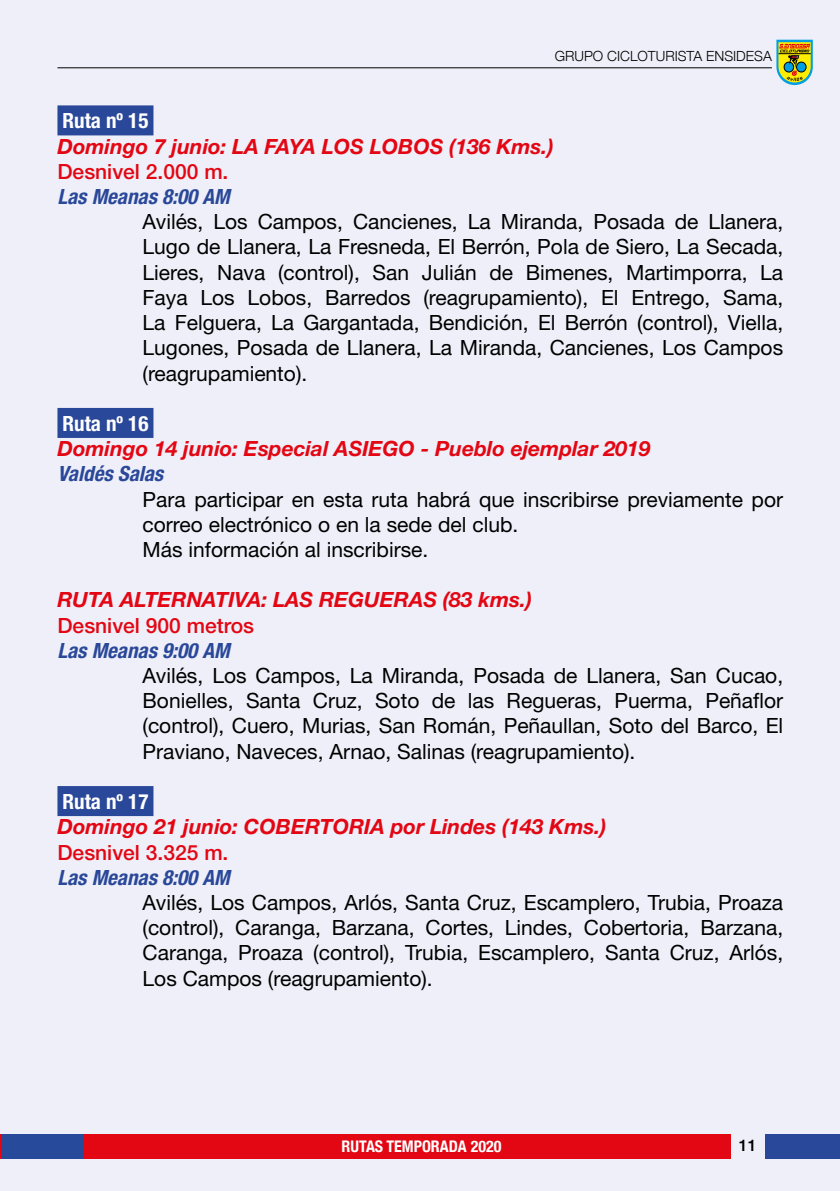
<style>
.page{position:relative;width:840px;height:1191px;background:#fff}
.page>*{position:absolute;margin:0;border:0;box-sizing:border-box;transform-origin:0 0}
.t1{font:21px/25.2px "Helvetica Neue LT Std";color:#000;text-align:justify}
.t2{font:italic 700 21px "Helvetica Neue LT Std";color:#e30613}
.t3{font:italic 700 condensed 21px "Helvetica Neue LT Std";color:#2a4899}
.t4{font:500 21px "Helvetica Neue LT Std";color:#e30613}
.t5{font:700 condensed 21px "Helvetica Neue LT Std";color:#fff}
.t6{font:700 condensed 16px "Helvetica Neue";color:#fff}
.t7{font:500 16px "Helvetica Neue";color:#000}
.t8{font:300 14px "Helvetica Neue";color:#000}
</style>
<div class="page">
<div style="left:0;top:0;width:839px;height:1191px;background:#eeeff8"></div>
<div style="left:57px;top:105px;width:96px;height:30px;background:#2a4899"></div>
<div style="left:57px;top:408px;width:96px;height:30px;background:#2a4899"></div>
<div style="left:57px;top:786px;width:96px;height:30px;background:#2a4899"></div>
<hr style="left:57px;top:67px;width:714px;height:1px;background:#000">
<div style="left:0;top:1134px;width:730px;height:25px;background:#e30613"></div>
<div style="left:1px;top:1134px;width:82px;height:25px;background:#284a9a"></div>
<div style="left:764px;top:1134px;width:75px;height:25px;background:#2a4899"></div>
<svg style="left:776px;top:40px;width:36px;height:45px;background:#9aa950"></svg>
<p class="t8" style="left:554px;top:48px;width:218px">GRUPO CICLOTURISTA ENSIDESA</p>
<p class="t5" style="left:62px;top:108px;width:87px">Ruta nº 15</p>
<p class="t2" style="left:57px;top:133px;width:497px">Domingo 7 junio: LA FAYA LOS LOBOS (136 Kms.)</p>
<p class="t4" style="left:57px;top:159px;width:172px">Desnivel 2.000 m.</p>
<p class="t3" style="left:57px;top:184px;width:174px">Las Meanas 8:00 AM</p>
<p class="t1" style="left:142px;top:209px;width:641px">Avilés, Los Campos, Cancienes, La Miranda, Posada de Llanera, Lugo de Llanera, La Fresneda, El Berrón, Pola de Siero, La Secada, Lieres, Nava (control), San Julián de Bimenes, Martimporra, La Faya Los Lobos, Barredos (reagrupamiento), El Entrego, Sama, La Felguera, La Gargantada, Bendición, El Berrón (control), Viella, Lugones, Posada de Llanera, La Miranda, Cancienes, Los Campos (reagrupamiento).</p>
<p class="t5" style="left:62px;top:411px;width:87px">Ruta nº 16</p>
<p class="t2" style="left:57px;top:436px;width:594px">Domingo 14 junio: Especial ASIEGO - Pueblo ejemplar 2019</p>
<p class="t3" style="left:57px;top:461px;width:107px">Valdés Salas</p>
<p class="t1" style="left:142px;top:486px;width:641px;text-align:left">Para participar en esta ruta habrá que inscribirse previamente por correo electrónico o en la sede del club.<br>Más información al inscribirse.</p>
<p class="t2" style="left:57px;top:587px;width:476px">RUTA ALTERNATIVA: LAS REGUERAS (83 kms.)</p>
<p class="t4" style="left:57px;top:612px;width:198px">Desnivel 900 metros</p>
<p class="t3" style="left:57px;top:637px;width:174px">Las Meanas 9:00 AM</p>
<p class="t1" style="left:142px;top:662px;width:641px">Avilés, Los Campos, La Miranda, Posada de Llanera, San Cucao, Bonielles, Santa Cruz, Soto de las Regueras, Puerma, Peñaflor (control), Cuero, Murias, San Román, Peñaullan, Soto del Barco, El Praviano, Naveces, Arnao, Salinas (reagrupamiento).</p>
<p class="t5" style="left:62px;top:789px;width:87px">Ruta nº 17</p>
<p class="t2" style="left:57px;top:814px;width:550px">Domingo 21 junio: COBERTORIA por Lindes (143 Kms.)</p>
<p class="t4" style="left:57px;top:839px;width:172px">Desnivel 3.325 m.</p>
<p class="t3" style="left:57px;top:864px;width:174px">Las Meanas 8:00 AM</p>
<p class="t1" style="left:142px;top:889px;width:641px">Avilés, Los Campos, Arlós, Santa Cruz, Escamplero, Trubia, Proaza (control), Caranga, Barzana, Cortes, Lindes, Cobertoria, Barzana, Caranga, Proaza (control), Trubia, Escamplero, Santa Cruz, Arlós, Los Campos (reagrupamiento).</p>
<p class="t6" style="left:341px;top:1136px;width:161px">RUTAS TEMPORADA 2020</p>
<p class="t7" style="left:738px;top:1135px;width:19px">11</p>
</div>
